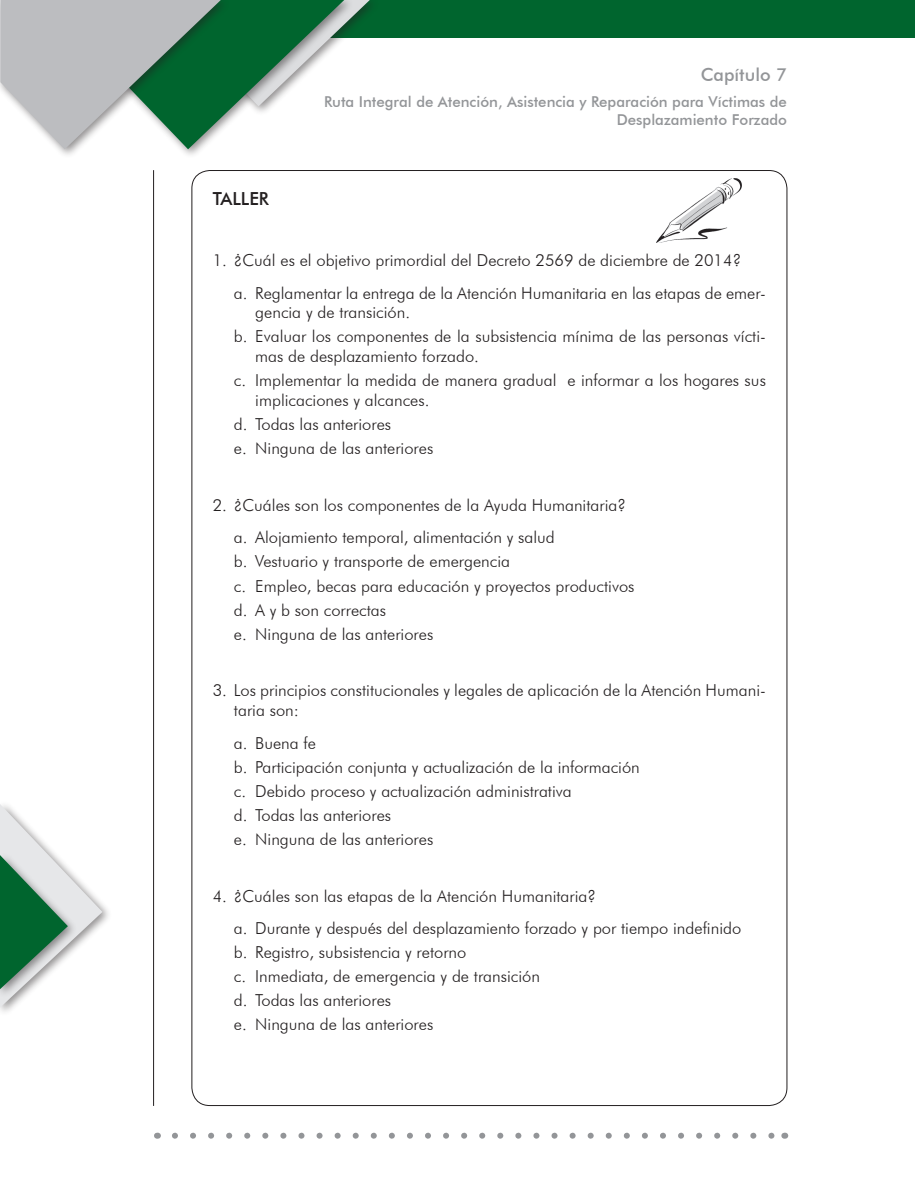
<style>
.page{position:relative;width:915px;height:1191px;background:#fff}
.page>*{position:absolute;margin:0;border:0;box-sizing:border-box;transform-origin:0 0}
.t1{font:500 18px "Futura BT";color:#939598}
.Subtitulo{font:500 18px "Futura BT";color:#231f20}
.Taller_2{font:300 16.5px/19.8px "Futura BT";color:#231f20}
.Taller{font:300 16.5px/19.8px "Futura BT";color:#231f20}
.t2{font:500 15px/18px "Futura BT";color:#939598;text-align:right}
</style>
<div class="page">
<div style="left:270px;top:0;width:644px;height:38px;background:#00652e"></div>
<div style="left:207px;top:0;width:172px;height:117px;background:#231f20;opacity:.5"></div>
<div style="left:0;top:0;width:231px;height:159px;background:#231f20;opacity:.5"></div>
<svg style="left:0;top:0;width:369px;height:149px"></svg>
<hr style="left:153px;top:170px;width:1px;height:936px;background:#231f20">
<svg style="left:175px;top:1132px;width:600px;height:6px"></svg>
<svg style="left:0;top:804px;width:102px;height:203px"></svg>
<img style="left:656px;top:179px;width:85px;height:63px">
<p class="t1" style="left:700px;top:64px;width:88px">Capítulo 7</p>
<p class="Subtitulo" style="left:213px;top:188px;width:58px">TALLER</p>
<p class="t2" style="left:324px;top:92px;width:464px">Ruta Integral de Atención, Asistencia y Reparación para Víctimas de<br>Desplazamiento Forzado</p>
<p class="Taller" style="left:213px;top:250px;width:529px">1. ¿Cuál es el objetivo primordial del Decreto 2569 de diciembre de 2014?</p>
<p class="Taller_2" style="left:255px;top:283px;width:512px;text-indent:-21px">a. Reglamentar la entrega de la Atención Humanitaria en las etapas de emer&shy;gencia y de transición.</p>
<p class="Taller_2" style="left:255px;top:326px;width:512px;text-indent:-21px">b. Evaluar los componentes de la subsistencia mínima de las personas vícti&shy;mas de desplazamiento forzado.</p>
<p class="Taller_2" style="left:255px;top:370px;width:512px;text-indent:-21px">c. Implementar la medida de manera gradual e informar a los hogares sus implicaciones y alcances.</p>
<p class="Taller_2" style="left:234px;top:414px;width:159px">d. Todas las anteriores</p>
<p class="Taller_2" style="left:234px;top:438px;width:201px">e. Ninguna de las anteriores</p>
<p class="Taller" style="left:213px;top:495px;width:414px">2. ¿Cuáles son los componentes de la Ayuda Humanitaria?</p>
<p class="Taller_2" style="left:234px;top:527px;width:322px">a. Alojamiento temporal, alimentación y salud</p>
<p class="Taller_2" style="left:234px;top:551px;width:277px">b. Vestuario y transporte de emergencia</p>
<p class="Taller_2" style="left:234px;top:575px;width:402px">c. Empleo, becas para educación y proyectos productivos</p>
<p class="Taller_2" style="left:234px;top:599px;width:153px">d. A y b son correctas</p>
<p class="Taller_2" style="left:234px;top:624px;width:201px">e. Ninguna de las anteriores</p>
<p class="Taller" style="left:234px;top:680px;width:533px;text-indent:-21px">3. Los principios constitucionales y legales de aplicación de la Atención Humani&shy;taria son:</p>
<p class="Taller_2" style="left:234px;top:732px;width:84px">a. Buena fe</p>
<p class="Taller_2" style="left:234px;top:757px;width:407px">b. Participación conjunta y actualización de la información</p>
<p class="Taller_2" style="left:234px;top:781px;width:339px">c. Debido proceso y actualización administrativa</p>
<p class="Taller_2" style="left:234px;top:805px;width:159px">d. Todas las anteriores</p>
<p class="Taller_2" style="left:234px;top:829px;width:201px">e. Ninguna de las anteriores</p>
<p class="Taller" style="left:213px;top:885px;width:384px">4. ¿Cuáles son las etapas de la Atención Humanitaria?</p>
<p class="Taller_2" style="left:234px;top:918px;width:508px">a. Durante y después del desplazamiento forzado y por tiempo indefinido</p>
<p class="Taller_2" style="left:234px;top:942px;width:234px">b. Registro, subsistencia y retorno</p>
<p class="Taller_2" style="left:234px;top:966px;width:307px">c. Inmediata, de emergencia y de transición</p>
<p class="Taller_2" style="left:234px;top:990px;width:159px">d. Todas las anteriores</p>
<p class="Taller_2" style="left:234px;top:1014px;width:201px">e. Ninguna de las anteriores</p>
</div>
